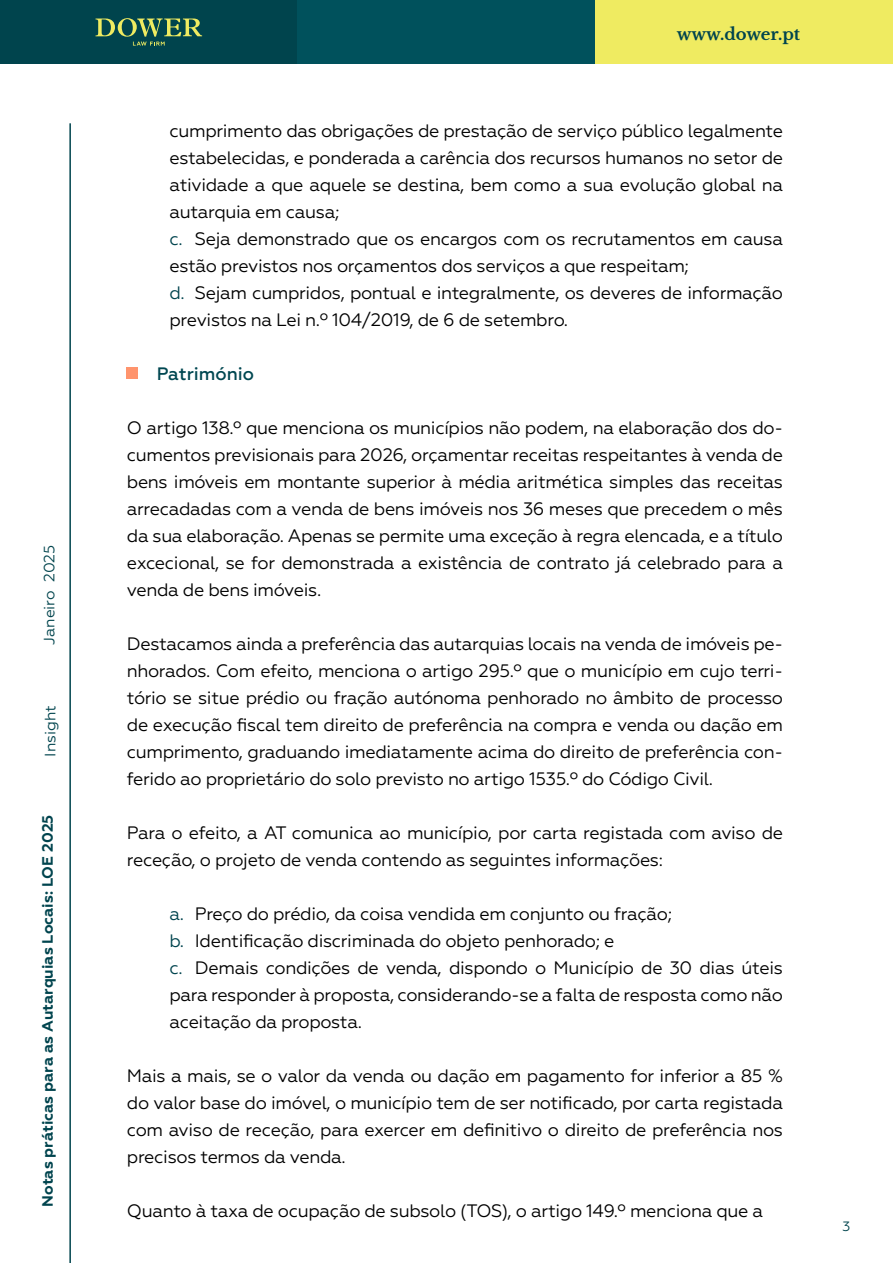
<style>
.page{position:relative;width:893px;height:1263px;background:#fff}
.page>*{position:absolute;margin:0;border:0;box-sizing:border-box;transform-origin:0 0}
.t1{font:18px/27px "Geometria";letter-spacing:-.02em;color:#000}
.t2{font:500 18px "Geometria";color:#004751}
.t3{font:700 16.5px "Libre Baskerville";color:#00444d}
.t4{font:700 15px "Geometria";color:#00444e}
.t5{font:15px "Geometria";color:#00444d}
.t6{font:15px "Geometria";color:#00444e}
.t7{font:13.5px "Geometria";color:#00444d}
.s1{color:#00444e}
</style>
<div class="page">
<div style="left:0;top:0;width:298px;height:64px;background:#00444d"></div>
<div style="left:298px;top:0;width:297px;height:64px;background:#00515c"></div>
<div style="left:595px;top:0;width:298px;height:64px;background:#efeb61"></div>
<svg style="left:96px;top:18px;width:106px;height:28px"></svg>
<hr style="left:69px;top:123px;width:2px;height:1140px;background:#00444e">
<div style="left:127px;top:367px;width:11px;height:11px;background:#ff946d"></div>
<p class="t5" style="left:41px;top:645px;width:102px;rotate:-90deg">Janeiro 2025</p>
<p class="t6" style="left:42px;top:757px;width:53px;rotate:-90deg">Insight</p>
<p class="t4" style="left:39px;top:1206px;width:394px;rotate:-90deg">Notas práticas para as Autarquias Locais: LOE 2025</p>
<p class="t3" style="left:677px;top:24px;width:125px">www.dower.pt</p>
<p class="t1" style="left:169px;top:118px;width:615px">cumprimento das obrigações de prestação de serviço público legalmente estabelecidas, e ponderada a carência dos recursos humanos no setor de atividade a que aquele se destina, bem como a sua evolução global na autarquia em causa;<br><span class="s1">c.</span> Seja demonstrado que os encargos com os recrutamentos em causa estão previstos nos orçamentos dos serviços a que respeitam;<br><span class="s1">d.</span> Sejam cumpridos, pontual e integralmente, os deveres de informação previstos na Lei n.º 104/2019, de 6 de setembro.</p>
<p class="t2" style="left:157px;top:363px;width:99px">Património</p>
<p class="t1" style="left:127px;top:415px;width:658px;text-align:justify">O artigo 138.º que menciona os municípios não podem, na elaboração dos do&shy;cumentos previsionais para 2026, orçamentar receitas respeitantes à venda de bens imóveis em montante superior à média aritmética simples das receitas arrecadadas com a venda de bens imóveis nos 36 meses que precedem o mês da sua elaboração. Apenas se permite uma exceção à regra elencada, e a título excecional, se for demonstrada a existência de contrato já celebrado para a venda de bens imóveis.</p>
<p class="t1" style="left:127px;top:631px;width:658px;text-align:justify">Destacamos ainda a preferência das autarquias locais na venda de imóveis pe&shy;nhorados. Com efeito, menciona o artigo 295.º que o município em cujo terri&shy;tório se situe prédio ou fração autónoma penhorado no âmbito de processo de execução fiscal tem direito de preferência na compra e venda ou dação em cumprimento, graduando imediatamente acima do direito de preferência con&shy;ferido ao proprietário do solo previsto no artigo 1535.º do Código Civil.</p>
<p class="t1" style="left:127px;top:820px;width:658px">Para o efeito, a AT comunica ao município, por carta registada com aviso de receção, o projeto de venda contendo as seguintes informações:</p>
<p class="t1" style="left:169px;top:901px;width:615px"><span class="s1">a.</span> Preço do prédio, da coisa vendida em conjunto ou fração;<br><span class="s1">b.</span> Identificação discriminada do objeto penhorado; e<br><span class="s1">c.</span> Demais condições de venda, dispondo o Município de 30 dias úteis para responder à proposta, considerando-se a falta de resposta como não aceitação da proposta.</p>
<p class="t1" style="left:127px;top:1063px;width:658px;text-align:justify">Mais a mais, se o valor da venda ou dação em pagamento for inferior a 85 % do valor base do imóvel, o município tem de ser notificado, por carta registada com aviso de receção, para exercer em definitivo o direito de preferência nos precisos termos da venda.</p>
<p class="t1" style="left:127px;top:1198px;width:638px">Quanto à taxa de ocupação de subsolo (TOS), o artigo 149.º menciona que a</p>
<p class="t7" style="left:843px;top:1218px;width:9px">3</p>
</div>
